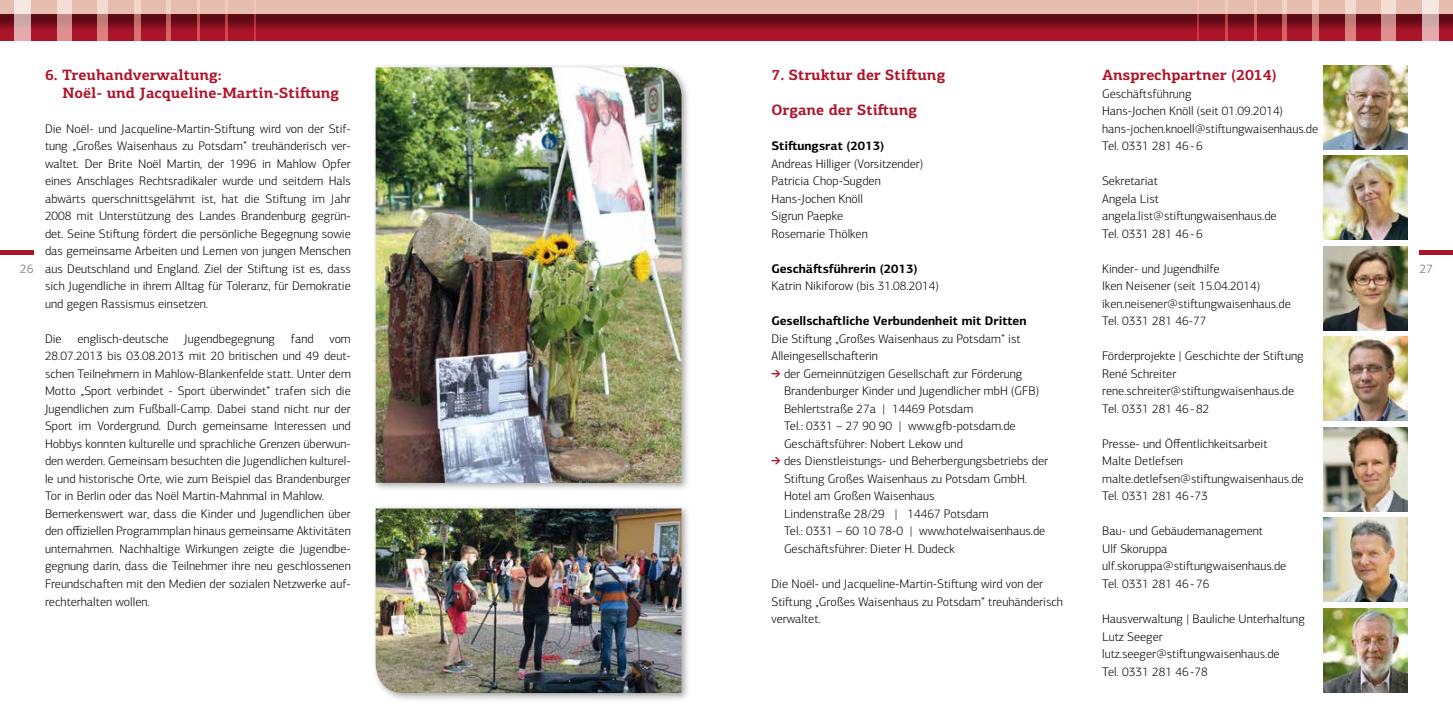
<style>
.page{position:relative;width:1453px;height:727px;background:#fff}
.page>*{position:absolute;margin:0;border:0;box-sizing:border-box;transform-origin:0 0}
.t1{font:700 15px/17.5px "PF Centro Slab Pro";color:#ac1529}
.t2{font:300 12.5px/17.5px "PF Centro Sans Pro";color:#000}
.t3{font:700 12.5px "PF Centro Sans Pro";color:#000}
.t4{font:12.5px "PF Centro Sans Pro";color:#87888a}
.s1{font-weight:400;color:#ac1529}
</style>
<div class="page">
<div style="left:0;top:250px;width:34px;height:5px;background:#ac1529"></div>
<div style="left:1419px;top:250px;width:34px;height:5px;background:#ac1529"></div>
<div style="left:0;top:0;width:1453px;height:41px;background:#ac1529"></div>
<div style="left:0;top:0;width:1453px;height:33px;background:#000;opacity:.45"></div>
<div style="left:0;top:0;width:1453px;height:13px;background:#e4bdaf"></div>
<svg style="left:14px;top:0;width:17px;height:41px"></svg>
<svg style="left:57px;top:0;width:15px;height:41px"></svg>
<svg style="left:98px;top:0;width:10px;height:41px"></svg>
<svg style="left:134px;top:0;width:6px;height:41px"></svg>
<svg style="left:166px;top:0;width:5px;height:41px"></svg>
<hr style="left:197px;top:0;width:2px;height:41px;background:#c26252">
<hr style="left:225px;top:0;width:3px;height:41px;background:#bb4c41">
<hr style="left:254px;top:0;width:1px;height:41px;background:#b33434">
<svg style="left:1422px;top:0;width:16px;height:41px"></svg>
<svg style="left:1381px;top:0;width:15px;height:41px"></svg>
<svg style="left:1345px;top:0;width:10px;height:41px"></svg>
<svg style="left:1313px;top:0;width:6px;height:41px"></svg>
<svg style="left:1282px;top:0;width:5px;height:41px"></svg>
<hr style="left:1253px;top:0;width:3px;height:41px;background:#c26252">
<hr style="left:1225px;top:0;width:2px;height:41px;background:#bb4c41">
<hr style="left:1198px;top:0;width:1px;height:41px;background:#b33434">
<img style="left:1324px;top:156px;width:84px;height:84px">
<img style="left:1324px;top:65px;width:84px;height:84px">
<img style="left:1324px;top:336px;width:84px;height:85px">
<img style="left:1324px;top:246px;width:84px;height:84px">
<img style="left:1324px;top:427px;width:84px;height:84px">
<img style="left:1324px;top:517px;width:84px;height:84px">
<img style="left:1324px;top:608px;width:84px;height:84px">
<div style="left:371px;top:504px;width:320px;height:198px;background:#000;opacity:.35"></div>
<img style="left:376px;top:508px;width:305px;height:184px">
<div style="left:371px;top:63px;width:320px;height:429px;background:#000;opacity:.35"></div>
<img style="left:376px;top:67px;width:305px;height:415px">
<p class="t1" style="left:771px;top:66px;width:175px">7. Struktur der Stiftung</p>
<p class="t1" style="left:771px;top:101px;width:147px">Organe der Stiftung</p>
<p class="t3" style="left:771px;top:138px;width:114px">Stiftungsrat (2013)</p>
<p class="t2" style="left:771px;top:155px;width:153px">Andreas Hilliger (Vorsitzender)<br>Patricia Chop-Sugden<br>Hans-Jochen Knöll<br>Sigrun Paepke<br>Rosemarie Thölken</p>
<p class="t3" style="left:771px;top:260px;width:148px">Geschäftsführerin (2013)</p>
<p class="t2" style="left:771px;top:277px;width:169px">Katrin Nikiforow (bis 31.08.2014)</p>
<p class="t3" style="left:771px;top:313px;width:257px">Gesellschaftliche Verbundenheit mit Dritten</p>
<p class="t2" style="left:771px;top:330px;width:250px">Die Stiftung „Großes Waisenhaus zu Potsdam“ ist<br>Alleingesellschafterin</p>
<p class="t2" style="left:784px;top:365px;width:257px;text-indent:-12px"><span class="s1">➔</span> der Gemeinnützigen Gesellschaft zur Förderung Brandenburger Kinder und Jugendlicher mbH (GFB)<br>Behlertstraße 27a | 14469 Potsdam<br>Tel.: 0331 – 27 90 90 | www.gfb-potsdam.de Geschäftsführer: Nobert Lekow und</p>
<p class="t2" style="left:784px;top:452px;width:266px;text-indent:-12px"><span class="s1">➔</span> des Dienstleistungs- und Beherbergungsbetriebs der Stiftung Großes Waisenhaus zu Potsdam GmbH.<br>Hotel am Großen Waisenhaus<br>Lindenstraße 28/29 | 14467 Potsdam<br>Tel.: 0331 – 60 10 78-0 | www.hotelwaisenhaus.de Geschäftsführer: Dieter H. Dudeck</p>
<p class="t2" style="left:771px;top:575px;width:293px">Die Noël- und Jacqueline-Martin-Stiftung wird von der<br>Stiftung „Großes Waisenhaus zu Potsdam“ treuhänderisch verwaltet.</p>
<p class="t1" style="left:62px;top:66px;width:278px;text-indent:-17px">6. Treuhandverwaltung:<br>Noël- und Jacqueline-Martin-Stiftung</p>
<p class="t2" style="left:45px;top:120px;width:307px;text-align:justify">Die Noël- und Jacqueline-Martin-Stiftung wird von der Stif&shy;tung „Großes Waisenhaus zu Potsdam“ treuhänderisch ver&shy;waltet. Der Brite Noël Martin, der 1996 in Mahlow Opfer eines Anschlages Rechtsradikaler wurde und seitdem Hals abwärts querschnittsgelähmt ist, hat die Stiftung im Jahr 2008 mit Unterstützung des Landes Brandenburg gegrün&shy;det. Seine Stiftung fördert die persönliche Begegnung sowie das gemeinsame Arbeiten und Lernen von jungen Menschen aus Deutschland und England. Ziel der Stiftung ist es, dass sich Jugendliche in ihrem Alltag für Toleranz, für Demokratie und gegen Rassismus einsetzen.</p>
<p class="t2" style="left:45px;top:330px;width:18px">Die</p>
<p class="t2" style="left:77px;top:330px;width:93px">englisch-deutsche</p>
<p class="t2" style="left:184px;top:330px;width:92px">Jugendbegegnung</p>
<p class="t2" style="left:291px;top:330px;width:24px">fand</p>
<p class="t1" style="left:1102px;top:66px;width:176px">Ansprechpartner (2014)</p>
<p class="t2" style="left:1102px;top:85px;width:218px">Geschäftsführung<br>Hans-Jochen Knöll (seit 01.09.2014) hans-jochen.knoell@stiftungwaisenhaus.de<br>Tel. 0331 281 46-6</p>
<p class="t2" style="left:1102px;top:172px;width:176px">Sekretariat<br>Angela List angela.list@stiftungwaisenhaus.de<br>Tel. 0331 281 46-6</p>
<p class="t2" style="left:1102px;top:260px;width:190px">Kinder- und Jugendhilfe<br>Iken Neisener (seit 15.04.2014) iken.neisener@stiftungwaisenhaus.de<br>Tel. 0331 281 46-77</p>
<p class="t2" style="left:1102px;top:347px;width:203px">Förderprojekte | Geschichte der Stiftung<br>René Schreiter rene.schreiter@stiftungwaisenhaus.de<br>Tel. 0331 281 46-82</p>
<p class="t2" style="left:1102px;top:435px;width:203px">Presse- und Öffentlichkeitsarbeit<br>Malte Detlefsen malte.detlefsen@stiftungwaisenhaus.de<br>Tel. 0331 281 46-73</p>
<p class="t2" style="left:1102px;top:522px;width:186px">Bau- und Gebäudemanagement<br>Ulf Skoruppa ulf.skoruppa@stiftungwaisenhaus.de<br>Tel. 0331 281 46-76</p>
<p class="t2" style="left:1102px;top:610px;width:204px">Hausverwaltung | Bauliche Unterhaltung<br>Lutz Seeger lutz.seeger@stiftungwaisenhaus.de<br>Tel. 0331 281 46-78</p>
<p class="t4" style="left:20px;top:261px;width:15px">26</p>
<p class="t4" style="left:1419px;top:261px;width:15px">27</p>
<p class="t2" style="left:45px;top:330px;width:307px;text-indent:284px">vom 28.07.2013 bis 03.08.2013 mit 20 britischen und 49 deut&shy;schen Teilnehmern in Mahlow-Blankenfelde statt. Unter dem Motto „Sport verbindet - Sport überwindet“ trafen sich die Jugendlichen zum Fußball-Camp. Dabei stand nicht nur der Sport im Vordergrund. Durch gemeinsame Interessen und Hobbys konnten kulturelle und sprachliche Grenzen überwun&shy;den werden. Gemeinsam besuchten die Jugendlichen kulturel&shy;le und historische Orte, wie zum Beispiel das Brandenburger Tor in Berlin oder das Noël Martin-Mahnmal in Mahlow.<br>Bemerkenswert war, dass die Kinder und Jugendlichen über den offiziellen Programmplan hinaus gemeinsame Aktivitäten unternahmen. Nachhaltige Wirkungen zeigte die Jugendbe&shy;gegnung darin, dass die Teilnehmer ihre neu geschlossenen Freundschaften mit den Medien der sozialen Netzwerke auf&shy;rechterhalten wollen.</p>
</div>
